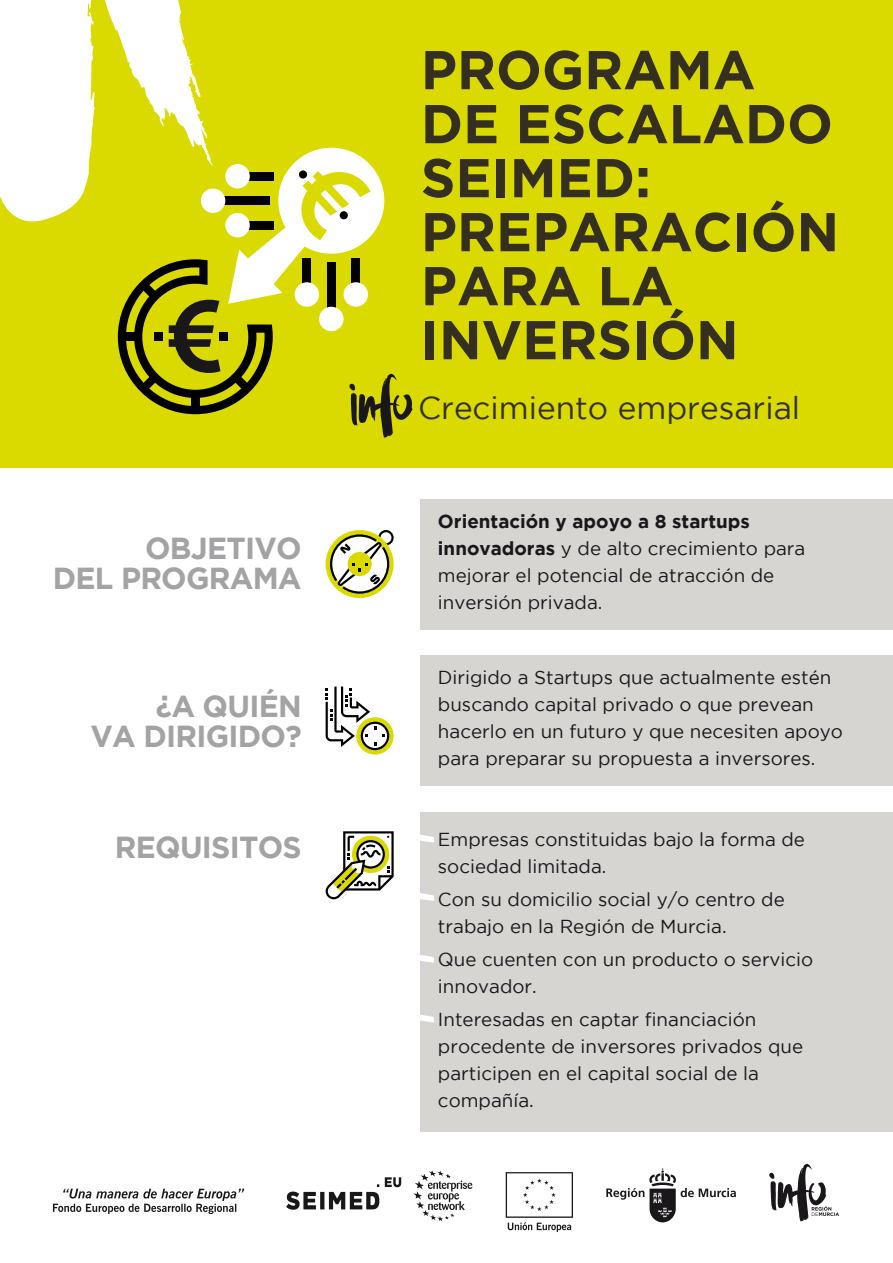
<style>
.page{position:relative;width:893px;height:1263px;background:#fff}
.page>*{position:absolute;margin:0;border:0;box-sizing:border-box;transform-origin:0 0}
.t1{font:99.9px "Museo Sans 700";color:#1a171b}
.t2{font:700 54.6px/54px "Gotham";color:#342f1f}
.t3{font:31.5px "Gotham";color:#342f1f}
.t4{font:700 30.3px/30px "Gotham";letter-spacing:-.025em;color:#a3a2a4;text-align:right}
.t5{font:18.75px/27px "Gotham";color:#1a171b}
.s1{font-weight:700}
</style>
<div class="page">
<div style="left:0;top:0;width:893px;height:468px;background:#dada00"></div>
<svg style="left:53px;top:1189px;width:191px;height:25px"></svg>
<svg style="left:769px;top:1164px;width:70px;height:57px"></svg>
<svg style="left:606px;top:1168px;width:130px;height:54px"></svg>
<svg style="left:413px;top:1170px;width:59px;height:51px"></svg>
<svg style="left:286px;top:1177px;width:115px;height:33px"></svg>
<svg style="left:506px;top:1172px;width:67px;height:60px"></svg>
<div style="left:421px;top:812px;width:472px;height:320px;background:#d6d5d2"></div>
<svg style="left:420px;top:827px;width:14px;height:15px"></svg>
<svg style="left:420px;top:885px;width:14px;height:16px"></svg>
<svg style="left:420px;top:947px;width:14px;height:15px"></svg>
<svg style="left:420px;top:1006px;width:14px;height:16px"></svg>
<svg style="left:326px;top:831px;width:68px;height:68px"></svg>
<div style="left:421px;top:499px;width:472px;height:130px;background:#d6d5d2"></div>
<svg style="left:326px;top:530px;width:68px;height:68px"></svg>
<div style="left:421px;top:655px;width:472px;height:131px;background:#d6d5d2"></div>
<svg style="left:326px;top:686px;width:68px;height:68px"></svg>
<svg style="left:0;top:0;width:208px;height:222px;fill:#fff"></svg>
<svg style="left:118px;top:148px;width:295px;height:290px"></svg>
<h1 class="t1" style="left:166px;top:282px;width:59px">€</h1>
<h3 class="t4" style="left:53px;top:533px;width:250px">OBJETIVO<br>DEL PROGRAMA</h3>
<h3 class="t4" style="left:91px;top:690px;width:213px">¿A QUIÉN<br>VA DIRIGIDO?</h3>
<h3 class="t4" style="left:115px;top:832px;width:188px">REQUISITOS</h3>
<h2 class="t2" style="left:421px;top:41px;width:420px">PROGRAMA<br>DE ESCALADO<br>SEIMED:<br>PREPARACIÓN<br>PARA LA<br>INVERSIÓN</h2>
<h3 class="t3" style="left:418px;top:390px;width:384px">Crecimiento empresarial</h3>
<p class="t5" style="left:438px;top:508px;width:369px"><span class="s1">Orientación y apoyo a 8 startups innovadoras</span> y de alto crecimiento para mejorar el potencial de atracción de inversión privada.</p>
<p class="t5" style="left:438px;top:663px;width:406px">Dirigido a Startups que actualmente estén buscando capital privado o que prevean hacerlo en un futuro y que necesiten apoyo para preparar su propuesta a inversores.</p>
<p class="t5" style="left:438px;top:826px;width:369px">Empresas constituidas bajo la forma de sociedad limitada.</p>
<p class="t5" style="left:438px;top:886px;width:348px">Con su domicilio social y/o centro de trabajo en la Región de Murcia.</p>
<p class="t5" style="left:438px;top:946px;width:377px">Que cuenten con un producto o servicio innovador.</p>
<p class="t5" style="left:438px;top:1006px;width:367px">Interesadas en captar financiación procedente de inversores privados que participen en el capital social de la compañía.</p>
</div>
